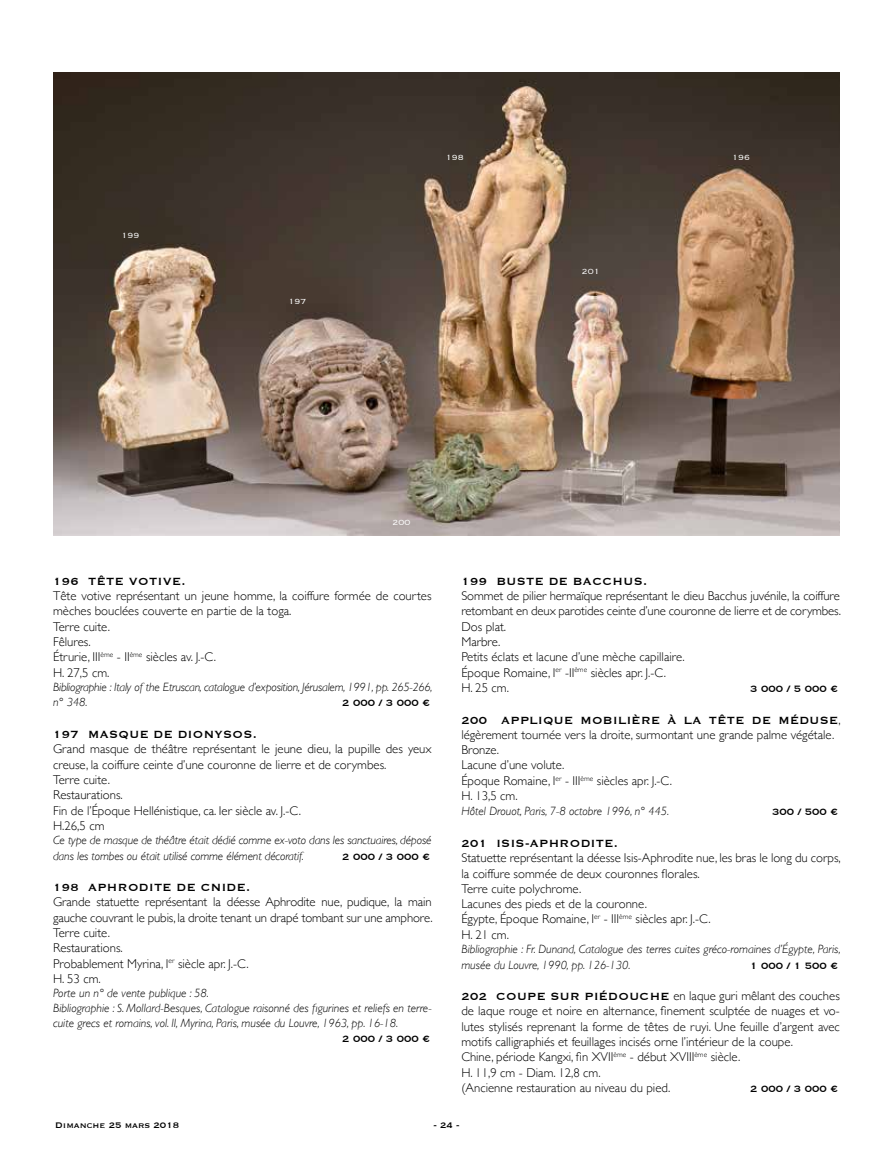
<style>
.page{position:relative;width:893px;height:1149px;background:#fff}
.page>*{position:absolute;margin:0;border:0;box-sizing:border-box;transform-origin:0 0}
.t1{font:13.5px "Copperplate";letter-spacing:.03em;color:#000}
.t2{font:300 12.75px/15.3px "Gill Sans";color:#000}
.t3{font:italic 300 12px/15.3px "Gill Sans";color:#000}
.t4{font:italic 300 12px/15.3px "Gill Sans";letter-spacing:-.02em;color:#000}
.t5{font:12px "Copperplate";color:#000}
.t6{font:10.5px "Copperplate";color:#000}
.t7{font:300 9.75px "Copperplate";color:#fff}
.s1{font-family:"Gill Sans";font-weight:300;font-size:12.75px}
.s2{font-family:"Copperplate";font-weight:400;font-size:13.5px}
</style>
<div class="page">
<img style="left:53px;top:72px;width:786px;height:463px">
<p class="t7" style="left:122px;top:229px;width:19px">199</p>
<p class="t7" style="left:289px;top:295px;width:19px">197</p>
<p class="t7" style="left:446px;top:151px;width:19px">198</p>
<p class="t7" style="left:582px;top:264px;width:19px">201</p>
<p class="t7" style="left:732px;top:151px;width:19px">196</p>
<p class="t7" style="left:393px;top:516px;width:19px">200</p>
<p class="t1" style="left:53px;top:572px;width:134px">196 TÊTE VOTIVE.</p>
<p class="t2" style="left:53px;top:587px;width:380px">Tête votive représentant un jeune homme, la coiffure formée de courtes mèches bouclées couverte en partie de la toga.<br>Terre cuite.<br>Fêlures.<br>Étrurie, III<sup>ème</sup> - II<sup>ème</sup> siècles av. J.-C.<br>H. 27,5 cm.</p>
<p class="t4" style="left:53px;top:679px;width:381px">Bibliographie : Italy of the Etruscan, catalogue d’exposition, Jérusalem, 1991, pp. 265-266, n° 348.</p>
<p class="t5" style="left:342px;top:695px;width:89px">2 000 / 3 000 €</p>
<p class="t1" style="left:53px;top:725px;width:205px">197 MASQUE DE DIONYSOS.</p>
<p class="t2" style="left:53px;top:740px;width:380px">Grand masque de théâtre représentant le jeune dieu, la pupille des yeux creuse, la coiffure ceinte d’une couronne de lierre et de corymbes.<br>Terre cuite.<br>Restaurations.<br>Fin de l’Époque Hellénistique, ca. Ier siècle av. J.-C.<br>H.26,5 cm</p>
<p class="t3" style="left:53px;top:832px;width:380px">Ce type de masque de théâtre était dédié comme ex-voto dans les sanctuaires, déposé dans les tombes ou était utilisé comme élément décoratif.</p>
<p class="t5" style="left:342px;top:848px;width:89px">2 000 / 3 000 €</p>
<p class="t1" style="left:53px;top:878px;width:199px">198 APHRODITE DE CNIDE.</p>
<p class="t2" style="left:53px;top:893px;width:381px">Grande statuette représentant la déesse Aphrodite nue, pudique, la main gauche couvrant le pubis, la droite tenant un drapé tombant sur une amphore.<br>Terre cuite.<br>Restaurations.<br>Probablement Myrina, I<sup>er</sup> siècle apr. J.-C.<br>H. 53 cm.</p>
<p class="t3" style="left:53px;top:985px;width:380px;line-height:14.9px">Porte un n° de vente publique : 58.<br>Bibliographie : S. Mollard-Besques, Catalogue raisonné des figurines et reliefs en terre&shy;cuite grecs et romains, vol. II, Myrina, Paris, musée du Louvre, 1963, pp. 16-18.</p>
<p class="t5" style="left:342px;top:1030px;width:89px">2 000 / 3 000 €</p>
<p class="t1" style="left:461px;top:572px;width:187px">199 BUSTE DE BACCHUS.</p>
<p class="t2" style="left:461px;top:587px;width:381px">Sommet de pilier hermaïque représentant le dieu Bacchus juvénile, la coiffure retombant en deux parotides ceinte d’une couronne de lierre et de corymbes.<br>Dos plat.<br>Marbre.<br>Petits éclats et lacune d’une mèche capillaire.<br>Époque Romaine, I<sup>er</sup> -II<sup>ème</sup> siècles apr. J.-C.<br>H. 25 cm.</p>
<p class="t5" style="left:750px;top:680px;width:89px">3 000 / 5 000 €</p>
<p class="t1" style="left:461px;top:710px;width:381px">200 APPLIQUE MOBILIÈRE À LA TÊTE DE MÉDUSE<span class="s1">,</span></p>
<p class="t2" style="left:461px;top:726px;width:374px">légèrement tournée vers la droite, surmontant une grande palme végétale.<br>Bronze.<br>Lacune d’une volute.<br>Époque Romaine, I<sup>er</sup> - III<sup>ème</sup> siècles apr. J.-C.<br>H. 13,5 cm.</p>
<p class="t3" style="left:461px;top:803px;width:209px">Hôtel Drouot, Paris, 7-8 octobre 1996, n° 445.</p>
<p class="t5" style="left:772px;top:804px;width:67px">300 / 500 €</p>
<p class="t1" style="left:461px;top:834px;width:158px">201 ISIS-APHRODITE.</p>
<p class="t2" style="left:461px;top:849px;width:381px">Statuette représentant la déesse Isis-Aphrodite nue, les bras le long du corps, la coiffure sommée de deux couronnes florales.<br>Terre cuite polychrome.<br>Lacunes des pieds et de la couronne.<br>Égypte, Époque Romaine, I<sup>er</sup> - III<sup>ème</sup> siècles apr. J.-C.<br>H. 21 cm.</p>
<p class="t3" style="left:461px;top:941px;width:381px">Bibliographie : Fr. Dunand, Catalogue des terres cuites gréco-romaines d’Égypte, Paris, musée du Louvre, 1990, pp. 126-130.</p>
<p class="t5" style="left:750px;top:957px;width:89px">1 000 / 1 500 €</p>
<p class="t2" style="left:461px;top:987px;width:380px"><span class="s2">202 COUPE SUR PIÉDOUCHE</span> en laque guri mêlant des couches de laque rouge et noire en alternance, finement sculptée de nuages et vo&shy;lutes stylisés reprenant la forme de têtes de ruyi. Une feuille d’argent avec motifs calligraphiés et feuillages incisés orne l’intérieur de la coupe.<br>Chine, période Kangxi, fin XVII<sup>ème</sup> - début XVIII<sup>ème</sup> siècle.<br>H. 11,9 cm - Diam. 12,8 cm.<br>(Ancienne restauration au niveau du pied.</p>
<p class="t5" style="left:750px;top:1080px;width:89px">2 000 / 3 000 €</p>
<p class="t6" style="left:55px;top:1117px;width:125px">Dimanche 25 mars 2018</p>
<p class="t6" style="left:433px;top:1117px;width:28px">- 24 -</p>
</div>
